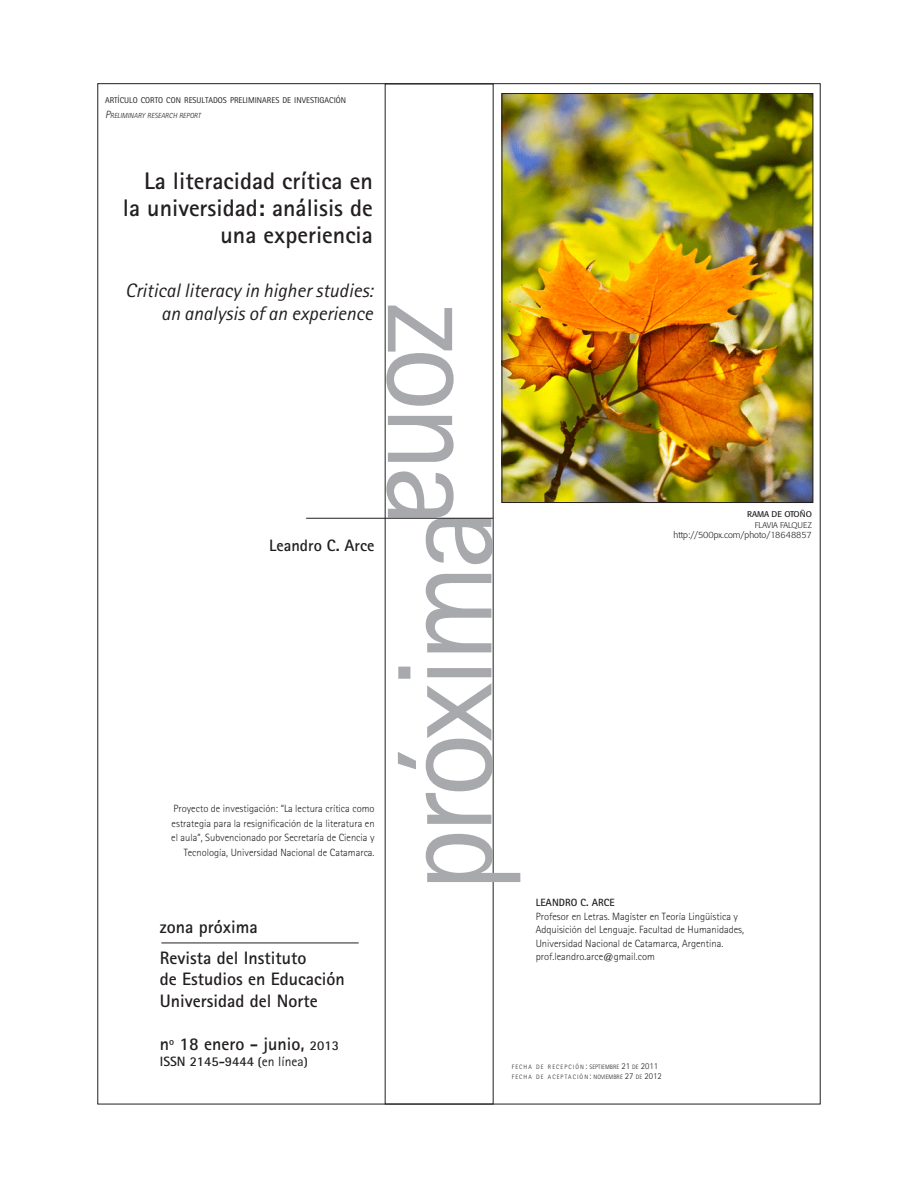
<style>
.page{position:relative;width:918px;height:1188px;background:#fff}
.page>*{position:absolute;margin:0;border:0;box-sizing:border-box;transform-origin:0 0}
.t1{font:135px "AT Rotis Sans Serif";letter-spacing:-.05em;color:#a8a9ad}
.Titulo_de_cap{font:700 24px/27px "AT Rotis Sans Serif";color:#231f20;text-align:right}
.Titulo_de_Cap_en_Ing{font:italic 19.5px/22.5px "AT Rotis Sans Serif";color:#231f20;text-align:right}
.t2{font:700 18px "AT Rotis Sans Serif";color:#231f20}
.Autores{font:700 16.5px "AT Rotis Sans Serif";color:#231f20}
.t3{font:700 13.5px "AT Rotis Sans Serif";color:#231f20}
.t4{font:300 10.5px/14.4px "AT Rotis Sans Serif";color:#231f20}
.t5{font:700 10.5px "AT Rotis Sans Serif";color:#231f20}
.Pie_de_Ilustracion{font:300 9px "Formata";color:#231f20}
.t6{font:8.4px "AT Rotis Sans Serif";color:#231f20}
.Pie_de_Ilustracion-2{font:8.25px "Formata Light SC";color:#231f20}
.Pie_de_Ilustracion-3{font:8.25px "Formata";color:#231f20}
.t7{font:italic 300 7.35px "AT Rotis Sans Serif";color:#231f20}
.t8{font:300 6.3px "AT Rotis Sans Serif";letter-spacing:.17em;color:#231f20}
.s1{font-size:10.5px}
.s2{font-size:13.5px}
.s3{font-size:12px}
.s4{font-weight:400}
.s5{font-size:9px}
</style>
<div class="page">
<img style="left:504px;top:95px;width:307px;height:406px">
<div style="left:502px;top:93px;width:311px;height:410px;border:1px solid #231f20"></div>
<hr style="left:161px;top:943px;width:198px;height:1px;background:#231f20">
<hr style="left:306px;top:518px;width:187px;height:1px;background:#231f20">
<p class="t6" style="left:105px;top:95px;width:243px">ARTÍCULO CORTO CON RESULTADOS PRELIMINARES DE INVESTIGACIÓN</p>
<p class="t7" style="left:105px;top:111px;width:97px"><span class="s1">P</span>RELIMINARY RESEARCH REPORT</p>
<p class="Titulo_de_cap" style="left:123px;top:167px;width:252px">La literacidad crítica en la universidad: análisis de una experiencia</p>
<p class="Titulo_de_Cap_en_Ing" style="left:125px;top:279px;width:249px">Critical literacy in higher studies: an analysis of an experience</p>
<p class="Autores" style="left:269px;top:535px;width:107px">Leandro C. Arce</p>
<p class="t4" style="left:171px;top:802px;width:205px;text-align:right">Proyecto de investigación: “La lectura crítica como estrategia para la resignificación de la literatura en el aula”, Subvencionado por Secretaría de Ciencia y Tecnología, Universidad Nacional de Catamarca.</p>
<p class="t2" style="left:160px;top:916px;width:99px">zona próxima</p>
<p class="t2" style="left:160px;top:946px;width:148px">Revista del Instituto</p>
<p class="t2" style="left:160px;top:968px;width:186px">de Estudios en Educación</p>
<p class="t2" style="left:160px;top:989px;width:159px">Universidad del Norte</p>
<p class="t2" style="left:160px;top:1032px;width:180px">nº 18 enero - junio, <span class="s2">2013</span></p>
<p class="t3" style="left:160px;top:1053px;width:149px">ISSN 2145-9444 <span class="s3">(</span><span class="s4">en línea</span><span class="s3">)</span></p>
<p class="t1" style="left:513px;top:301px;width:228px;rotate:90deg">zona</p>
<p class="t1" style="left:366px;top:893px;width:387px;rotate:-90deg">próxima</p>
<p class="Pie_de_Ilustracion-3" style="left:747px;top:509px;width:66px">RAMA DE OTOÑO</p>
<p class="Pie_de_Ilustracion-2" style="left:755px;top:520px;width:59px">FLAVIA FALQUEZ</p>
<p class="Pie_de_Ilustracion" style="left:673px;top:530px;width:140px">http://500px.com/photo/18648857</p>
<p class="t5" style="left:536px;top:896px;width:80px">LEANDRO C. ARCE</p>
<p class="t4" style="left:536px;top:910px;width:210px;line-height:13.5px">Profesor en Letras. Magíster en Teoría Lingüística y<br>Adquisición del Lenguaje. Facultad de Humanidades,<br>Universidad Nacional de Catamarca, Argentina.</p>
<p class="t4" style="left:536px;top:950px;width:121px">prof.leandro.arce@gmail.com</p>
<p class="t8" style="left:512px;top:1063px;width:148px">FECHA DE RECEPCIÓN<span class="s5">:</span> SEPTIEMBRE <span class="s5">21</span> DE <span class="s5">2011</span></p>
<p class="t8" style="left:512px;top:1074px;width:151px">FECHA DE ACEPTACIÓN<span class="s5">:</span> NOVIEMBRE <span class="s5">27</span> DE <span class="s5">2012</span></p>
</div>
